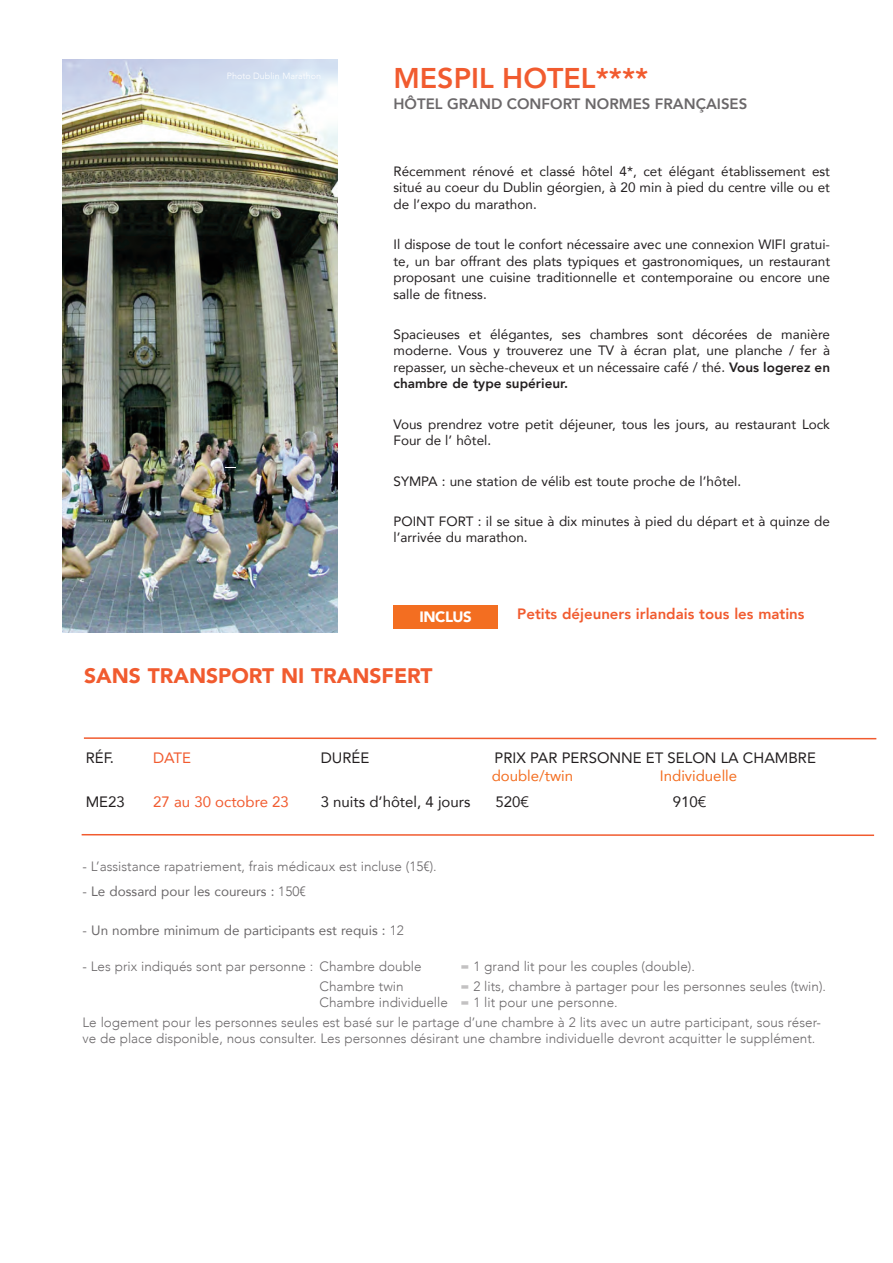
<style>
.page{position:relative;width:893px;height:1263px;background:#fff}
.page>*{position:absolute;margin:0;border:0;box-sizing:border-box;transform-origin:0 0}
.t1{font:800 28.5px "Avenir";color:#f15b2f}
.t2{font:900 21px "Avenir";color:#f15b2f}
.t3{font:15px/18px "Avenir";color:#231f20}
.t4{font:800 15px "Avenir";color:#f15b2f}
.t5{font:800 15px "Avenir";color:#6b686a}
.t6{font:15px "Avenir";color:#f15b2f}
.t7{font:15px "Avenir";color:#f36e21}
.t8{font:900 15px "Avenir";letter-spacing:-.03em;color:#fff}
.t9{font:13.5px/16.5px "Avenir";color:#231f20;text-align:justify}
.t10{font:300 13.5px/16.5px "Avenir";color:#6b686a}
.t11{font:13.5px "Avenir";color:#6b686a}
.t12{font:300 9px "Avenir";color:#fff}
.s1{font-weight:800}
.s2{color:#f36e21}
.s3{font-weight:300}
</style>
<div class="page">
<svg style="left:83px;top:737px;width:794px;height:3px;background:#f7ac96"></svg>
<svg style="left:81px;top:834px;width:794px;height:2px;background:#f48362"></svg>
<img style="left:62px;top:60px;width:275px;height:573px">
<div style="left:393px;top:606px;width:105px;height:23px;background:#f36e21"></div>
<p class="t12" style="left:227px;top:70px;width:96px">Photo Dublin Marathon</p>
<p class="t1" style="left:393px;top:60px;width:256px">MESPIL HOTEL****</p>
<p class="t5" style="left:393px;top:94px;width:355px">HÔTEL GRAND CONFORT NORMES FRANÇAISES</p>
<p class="t9" style="left:393px;top:163px;width:438px">Récemment rénové et classé hôtel 4*, cet élégant établissement est situé au coeur du Dublin géorgien, à 20 min à pied du centre ville ou et de l’expo du marathon.</p>
<p class="t9" style="left:393px;top:237px;width:438px">Il dispose de tout le confort nécessaire avec une connexion WIFI gratui&shy;te, un bar offrant des plats typiques et gastronomiques, un restaurant proposant une cuisine traditionnelle et contemporaine ou encore une salle de fitness.</p>
<p class="t9" style="left:393px;top:326px;width:438px">Spacieuses et élégantes, ses chambres sont décorées de manière moderne. Vous y trouverez une TV à écran plat, une planche / fer à repasser, un sèche-cheveux et un nécessaire café / thé. <span class="s1">Vous logerez en chambre de type supérieur.</span></p>
<p class="t9" style="left:393px;top:416px;width:438px">Vous prendrez votre petit déjeuner, tous les jours, au restaurant Lock<br>Four de l’ hôtel.</p>
<p class="t9" style="left:393px;top:473px;width:349px">SYMPA : une station de vélib est toute proche de l’hôtel.</p>
<p class="t9" style="left:393px;top:513px;width:438px">POINT FORT : il se situe à dix minutes à pied du départ et à quinze de l’arrivée du marathon.</p>
<p class="t8" style="left:419px;top:607px;width:54px">INCLUS</p>
<p class="t4" style="left:517px;top:604px;width:289px">Petits déjeuners irlandais tous les matins</p>
<p class="t2" style="left:84px;top:662px;width:350px">SANS TRANSPORT NI TRANSFERT</p>
<p class="t3" style="left:86px;top:749px;width:30px">RÉF.</p>
<p class="t6" style="left:153px;top:748px;width:39px">DATE</p>
<p class="t3" style="left:321px;top:749px;width:50px">DURÉE</p>
<p class="t3" style="left:492px;top:749px;width:326px">PRIX PAR PERSONNE ET SELON LA CHAMBRE <span class="s2">double/twin</span></p>
<p class="t7" style="left:660px;top:766px;width:79px">Individuelle</p>
<p class="t3" style="left:86px;top:794px;width:41px">ME23</p>
<p class="t6" style="left:153px;top:792px;width:137px">27 au 30 octobre 23</p>
<p class="t3" style="left:321px;top:794px;width:151px">3 nuits d’hôtel, 4 jours</p>
<p class="t3" style="left:496px;top:794px;width:35px">520€</p>
<p class="t3" style="left:673px;top:794px;width:35px">910€</p>
<p class="t10" style="left:83px;top:858px;width:356px">- L’assistance rapatriement, frais médicaux est incluse (15€).</p>
<p class="t11" style="left:83px;top:882px;width:225px">- Le dossard pour les coureurs : <span class="s3">150€</span></p>
<p class="t11" style="left:83px;top:921px;width:323px">- Un nombre minimum de participants est requis : <span class="s3">12</span></p>
<p class="t10" style="left:83px;top:958px;width:341px">- Les prix indiqués sont par personne : Chambre double</p>
<p class="t10" style="left:461px;top:958px;width:236px">= 1 grand lit pour les couples (double).</p>
<p class="t10" style="left:320px;top:978px;width:86px">Chambre twin</p>
<p class="t10" style="left:320px;top:978px;width:508px;text-indent:141px">= 2 lits, chambre à partager pour les personnes seules (twin).<br>Chambre individuelle = 1 lit pour une personne.</p>
<p class="t10" style="left:83px;top:1014px;width:740px">Le logement pour les personnes seules est basé sur le partage d’une chambre à 2 lits avec un autre participant, sous réser&shy;ve de place disponible, nous consulter. Les personnes désirant une chambre individuelle devront acquitter le supplément.</p>
</div>
